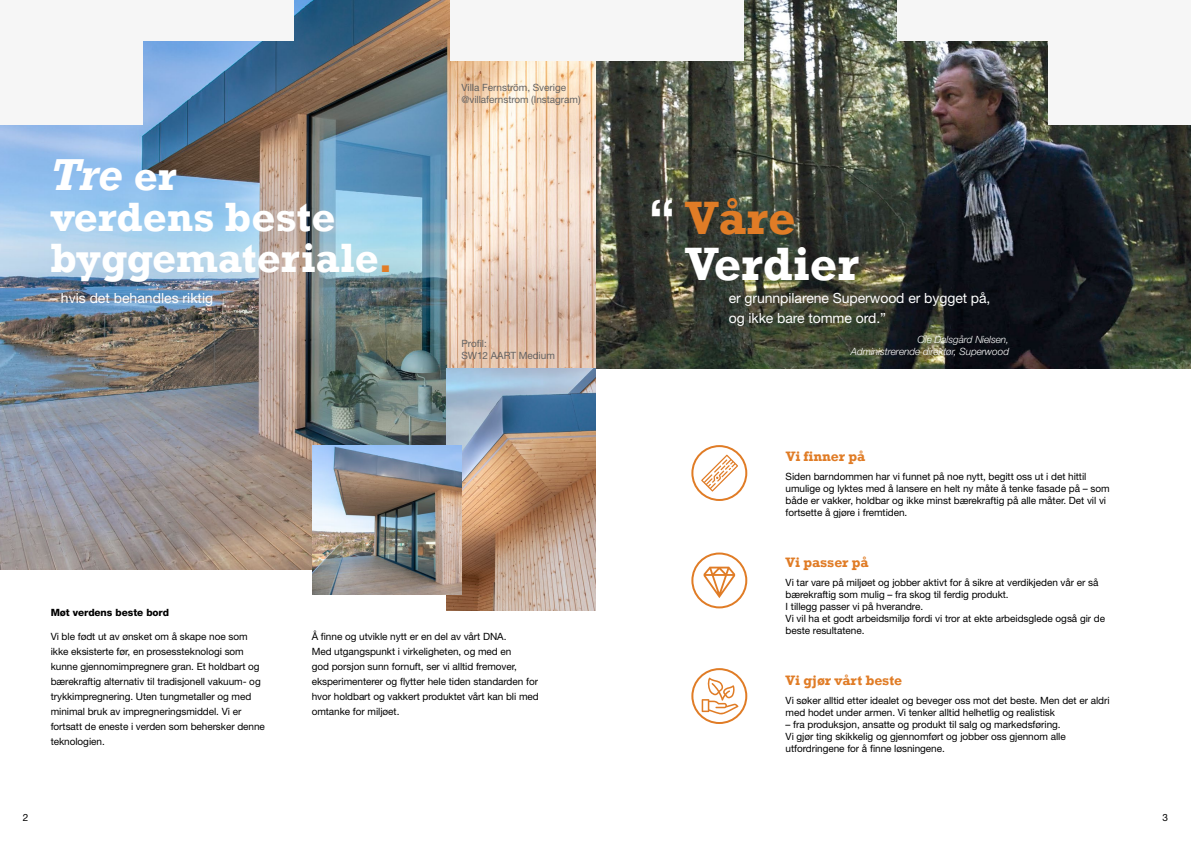
<style>
.page{position:relative;width:1191px;height:842px;background:#fff}
.page>*{position:absolute;margin:0;border:0;box-sizing:border-box;transform-origin:0 0}
.t1{font:700 48px "Rockwell";color:#fff}
.t2{font:700 48px "Rockwell";color:#e07c26}
.t3{font:700 42px/41px "Rockwell";color:#fff}
.t4{font:14px/20px "Helvetica Neue LT Std";letter-spacing:-.005em;color:#fff}
.t5{font:700 14px "Rockwell";letter-spacing:-.005em;color:#e07c26}
.t6{font:10px/15px "Helvetica Neue LT Std";letter-spacing:-.005em;color:#000}
.t7{font:10px/12px "Helvetica Neue LT Std";letter-spacing:-.005em;color:#646363}
.t8{font:italic 300 10px/12px "Helvetica Neue LT Std";letter-spacing:-.005em;color:#fff;text-align:right}
.t9{font:800 10px "Helvetica Neue LT Std";letter-spacing:-.005em;color:#000}
.s1{font-style:italic}
.s2{color:#e07c26}
</style>
<div class="page">
<img style="left:595px;top:0;width:596px;height:369px">
<img style="left:0;top:0;width:595px;height:570px">
<img style="left:446px;top:369px;width:149px;height:241px">
<img style="left:312px;top:445px;width:149px;height:149px">
<svg style="left:701px;top:455px;width:37px;height:37px"></svg>
<div style="left:691px;top:445px;width:56px;height:56px;border:2px solid #e07c26;border-radius:50%"></div>
<svg style="left:703px;top:567px;width:32px;height:31px"></svg>
<div style="left:691px;top:552px;width:56px;height:56px;border:2px solid #e07c26;border-radius:50%"></div>
<svg style="left:701px;top:678px;width:37px;height:36px"></svg>
<div style="left:691px;top:668px;width:56px;height:56px;border:2px solid #e07c26;border-radius:50%"></div>
<div style="left:0;top:0;width:143px;height:125px;background:#f6f6f6"></div>
<div style="left:1048px;top:0;width:143px;height:125px;background:#f6f6f6"></div>
<div style="left:137px;top:0;width:157px;height:41px;background:#f6f6f6"></div>
<div style="left:897px;top:0;width:157px;height:41px;background:#f6f6f6"></div>
<div style="left:450px;top:0;width:294px;height:60px;background:#f6f6f6"></div>
<h2 class="t3" style="left:51px;top:155px;width:344px"><span class="s1">Tre</span> er<br>verdens beste byggemateriale<span class="s2">.</span></h2>
<p class="t7" style="left:461px;top:81px;width:121px">Villa Fernström, Sverige @villafernstrom (Instagram)</p>
<h1 class="t1" style="left:648px;top:186px;width:30px">“</h1>
<h1 class="t2" style="left:685px;top:189px;width:112px">Våre</h1>
<h1 class="t1" style="left:685px;top:235px;width:175px">Verdier</h1>
<h3 class="t4" style="left:50px;top:288px;width:165px">– hvis det behandles riktig</h3>
<h3 class="t4" style="left:728px;top:288px;width:263px">er grunnpilarene Superwood er bygget på, og ikke bare tomme ord.”</h3>
<p class="t7" style="left:461px;top:337px;width:95px">Profil:<br>SW12 AART Medium</p>
<p class="t8" style="left:851px;top:333px;width:160px">Ole Dalsgård Nielsen,<br>Administrerende direktør, Superwood</p>
<h3 class="t5" style="left:786px;top:448px;width:81px">Vi finner på</h3>
<p class="t6" style="left:785px;top:470px;width:325px;line-height:12px">Siden barndommen har vi funnet på noe nytt, begitt oss ut i det hittil umulige og lyktes med å lansere en helt ny måte å tenke fasade på – som både er vakker, holdbar og ikke minst bærekraftig på alle måter. Det vil vi fortsette å gjøre i fremtiden.</p>
<p class="t9" style="left:51px;top:606px;width:120px">Møt verdens beste bord</p>
<p class="t6" style="left:51px;top:629px;width:216px">Vi ble født ut av ønsket om å skape noe som ikke eksisterte før, en prosessteknologi som kunne gjennomimpregnere gran. Et holdbart og bærekraftig alternativ til tradisjonell vakuum- og trykkimpregnering. Uten tungmetaller og med minimal bruk av impregneringsmiddel. Vi er fortsatt de eneste i verden som behersker denne teknologien.</p>
<p class="t6" style="left:312px;top:629px;width:229px">Å finne og utvikle nytt er en del av vårt DNA.<br>Med utgangspunkt i virkeligheten, og med en<br>god porsjon sunn fornuft, ser vi alltid fremover, eksperimenterer og flytter hele tiden standarden for hvor holdbart og vakkert produktet vårt kan bli med omtanke for miljøet.</p>
<h3 class="t5" style="left:785px;top:553px;width:85px">Vi passer på</h3>
<p class="t6" style="left:785px;top:576px;width:321px;line-height:12px">Vi tar vare på miljøet og jobber aktivt for å sikre at verdikjeden vår er så bærekraftig som mulig – fra skog til ferdig produkt.<br>I tillegg passer vi på hverandre.<br>Vi vil ha et godt arbeidsmiljø fordi vi tror at ekte arbeidsglede også gir de beste resultatene.</p>
<h3 class="t5" style="left:785px;top:671px;width:118px">Vi gjør vårt beste</h3>
<p class="t6" style="left:785px;top:694px;width:325px;line-height:12px">Vi søker alltid etter idealet og beveger oss mot det beste. Men det er aldri med hodet under armen. Vi tenker alltid helhetlig og realistisk</p>
<p class="t6" style="left:785px;top:718px;width:282px;line-height:12px">– fra produksjon, ansatte og produkt til salg og markedsføring.<br>Vi gjør ting skikkelig og gjennomført og jobber oss gjennom alle utfordringene for å finne løsningene.</p>
<p class="t6" style="left:23px;top:809px;width:7px">2</p>
<p class="t6" style="left:1162px;top:809px;width:7px">3</p>
</div>
